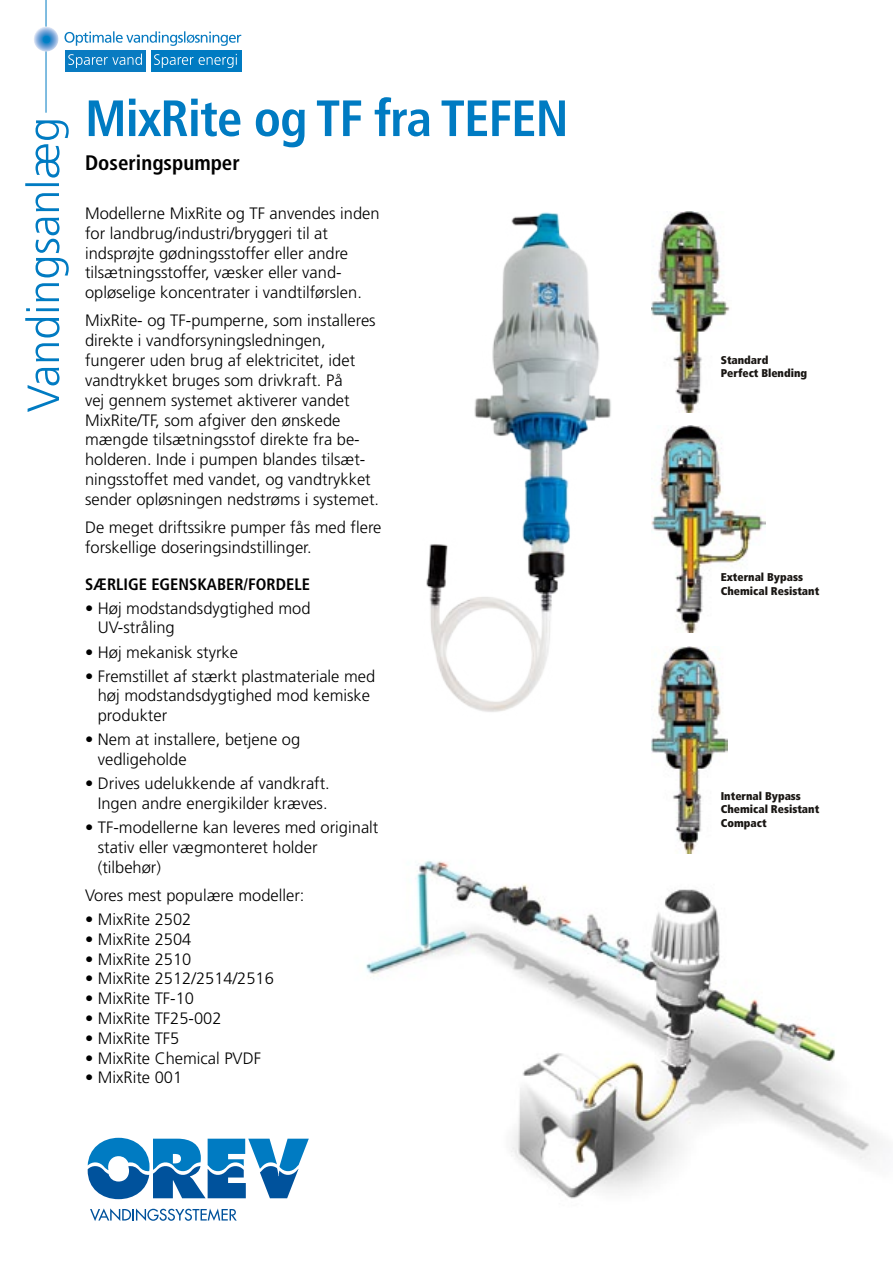
<style>
.page{position:relative;width:893px;height:1263px;background:#fff}
.page>*{position:absolute;margin:0;border:0;box-sizing:border-box;transform-origin:0 0}
.t1{font:700 condensed 51px "Frutiger LT Std";letter-spacing:-.02em;color:#007bc2}
.t2{font:700 condensed 21px "Frutiger LT Std";color:#000}
.t3{font:300 16.5px/19.8px "Frutiger LT Std";color:#000}
.t4{font:700 condensed 16.5px "Frutiger LT Std";color:#000}
.t5{font:900 condensed 11.25px/13.5px "Frutiger LT Std";color:#191613}
</style>
<div class="page">
<img style="left:366px;top:853px;width:517px;height:346px">
<img style="left:426px;top:212px;width:185px;height:500px">
<img style="left:652px;top:211px;width:78px;height:201px">
<img style="left:652px;top:426px;width:114px;height:207px">
<img style="left:652px;top:646px;width:75px;height:207px">
<svg style="left:88px;top:1138px;width:221px;height:61px"></svg>
<svg style="left:90px;top:1208px;width:147px;height:13px"></svg>
<hr style="left:46px;top:0;width:1px;height:113px;background:#007bc2">
<svg style="left:34px;top:27px;width:24px;height:25px"></svg>
<div style="left:65px;top:50px;width:80px;height:22px;background:#097bc1"></div>
<div style="left:151px;top:50px;width:90px;height:22px;background:#007bc2"></div>
<svg style="left:68px;top:54px;width:169px;height:14px"></svg>
<svg style="left:64px;top:31px;width:177px;height:15px"></svg>
<svg style="left:25px;top:120px;width:44px;height:292px"></svg>
<h1 class="t1" style="left:85px;top:88px;width:485px">MixRite og TF fra TEFEN</h1>
<p class="t2" style="left:85px;top:150px;width:156px">Doseringspumper</p>
<p class="t3" style="left:85px;top:204px;width:296px">Modellerne MixRite og TF anvendes inden for landbrug/industri/bryggeri til at indsprøjte gødningsstoffer eller andre tilsætningsstoffer, væsker eller vand&shy;opløselige koncentrater i vandtilførslen.</p>
<p class="t3" style="left:85px;top:311px;width:296px">MixRite- og TF-pumperne, som installeres direkte i vandforsyningsledningen, fungerer uden brug af elektricitet, idet vandtrykket bruges som drivkraft. På<br>vej gennem systemet aktiverer vandet MixRite/TF, som afgiver den ønskede mængde tilsætningsstof direkte fra be&shy;holderen. Inde i pumpen blandes tilsæt&shy;ningsstoffet med vandet, og vandtrykket sender opløsningen nedstrøms i systemet.</p>
<p class="t3" style="left:85px;top:518px;width:298px">De meget driftssikre pumper fås med flere forskellige doseringsindstillinger.</p>
<p class="t4" style="left:85px;top:574px;width:224px">Særlige egenskaber/fordele</p>
<p class="t3" style="left:98px;top:598px;width:214px;text-indent:-13px">• Høj modstandsdygtighed mod<br>UV-stråling</p>
<p class="t3" style="left:85px;top:642px;width:155px">• Høj mekanisk styrke</p>
<p class="t3" style="left:98px;top:666px;width:279px;text-indent:-13px">• Fremstillet af stærkt plastmateriale med høj modstandsdygtighed mod kemiske produkter</p>
<p class="t3" style="left:98px;top:730px;width:204px;text-indent:-13px">• Nem at installere, betjene og vedligeholde</p>
<p class="t3" style="left:85px;top:774px;width:246px;text-align:right">• Drives udelukkende af vandkraft.<br>Ingen andre energikilder kræves.</p>
<p class="t3" style="left:98px;top:818px;width:282px;text-indent:-13px">• TF-modellerne kan leveres med originalt stativ eller vægmonteret holder (tilbehør)</p>
<p class="t3" style="left:85px;top:885px;width:221px">Vores mest populære modeller:</p>
<p class="t3" style="left:85px;top:910px;width:108px">• MixRite 2502</p>
<p class="t3" style="left:85px;top:929px;width:108px">• MixRite 2504</p>
<p class="t3" style="left:85px;top:949px;width:108px">• MixRite 2510</p>
<p class="t3" style="left:85px;top:969px;width:190px">• MixRite 2512/2514/2516</p>
<p class="t3" style="left:85px;top:989px;width:111px">• MixRite TF-10</p>
<p class="t3" style="left:85px;top:1009px;width:138px">• MixRite TF25-002</p>
<p class="t3" style="left:85px;top:1028px;width:96px">• MixRite TF5</p>
<p class="t3" style="left:85px;top:1048px;width:177px">• MixRite Chemical PVDF</p>
<p class="t3" style="left:85px;top:1068px;width:99px">• MixRite 001</p>
<p class="t5" style="left:721px;top:353px;width:88px">Standard<br>Perfect Blending</p>
<p class="t5" style="left:721px;top:570px;width:100px">External Bypass<br>Chemical Resistant</p>
<p class="t5" style="left:721px;top:789px;width:100px">Internal Bypass<br>Chemical Resistant<br>Compact</p>
</div>
